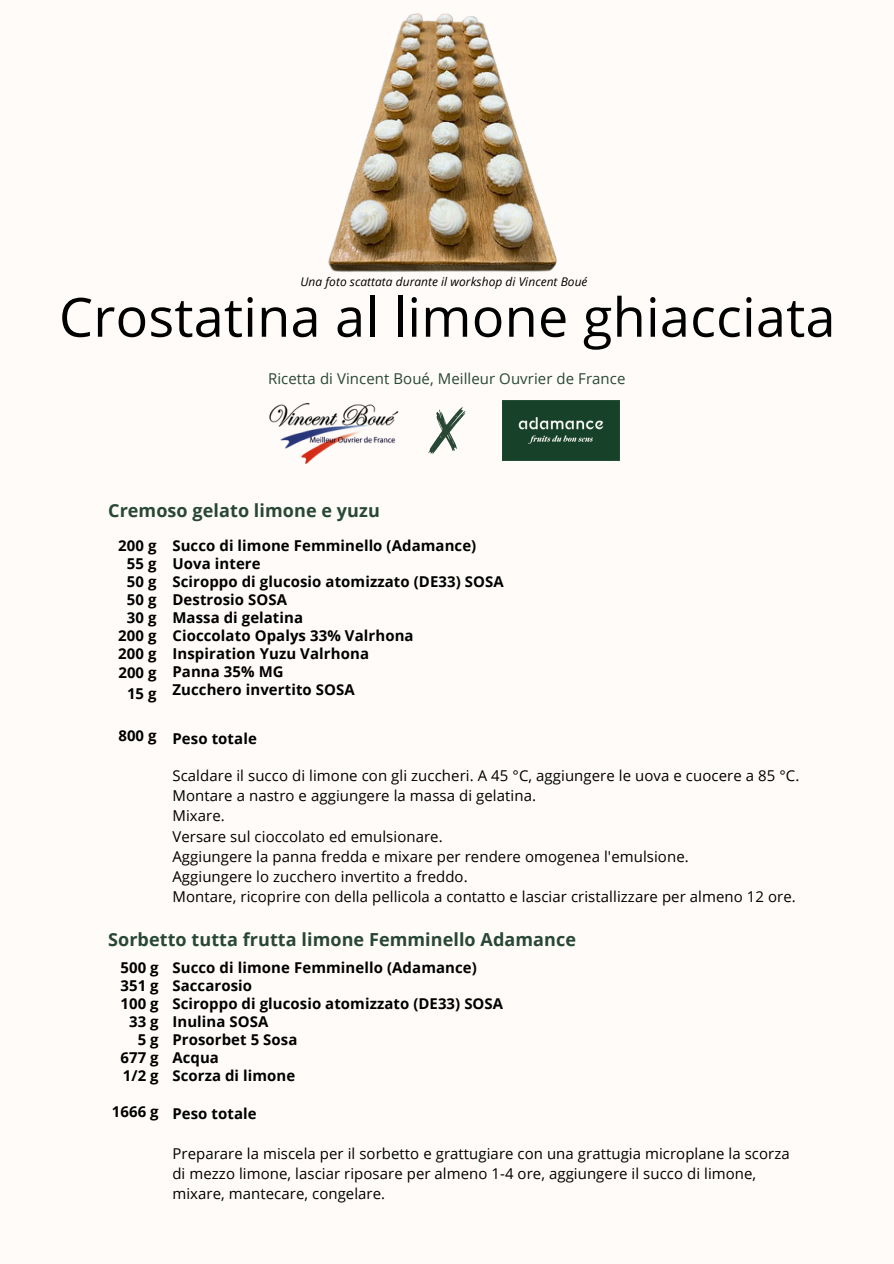
<style>
.page{position:relative;width:894px;height:1264px;background:#fff}
.page>*{position:absolute;margin:0;border:0;box-sizing:border-box;transform-origin:0 0}
.t1{font:54px "Open Sans";letter-spacing:.005em;color:#000}
.t2{font:700 18px "Open Sans";letter-spacing:.005em;color:#284734}
.t3{font:15px/20.2px "Open Sans";letter-spacing:.005em;color:#000}
.t4{font:700 15px/18px "Open Sans";letter-spacing:.005em;color:#000;text-align:center}
.t5{font:15px "Open Sans";letter-spacing:.005em;color:#284734}
.t6{font:italic 12px "Open Sans";letter-spacing:.005em;color:#000}
</style>
<div class="page">
<div style="left:0;top:0;width:893px;height:1263px;background:#fefbf8"></div>
<svg style="left:428px;top:407px;width:37px;height:47px"></svg>
<img style="left:502px;top:401px;width:117px;height:59px">
<img style="left:269px;top:402px;width:130px;height:62px">
<img style="left:328px;top:13px;width:229px;height:259px">
<h1 class="t6" style="left:300px;top:273px;width:288px">Una foto scattata durante il workshop di Vincent Boué</h1>
<p class="t1" style="left:59px;top:279px;width:777px">Crostatina al limone ghiacciata</p>
<p class="t5" style="left:268px;top:368px;width:359px">Ricetta di Vincent Boué, Meilleur Ouvrier de France</p>
<h3 class="t2" style="left:108px;top:498px;width:273px">Cremoso gelato limone e yuzu</h3>
<p class="t4" style="left:172px;top:536px;width:333px;text-align:left">Succo di limone Femminello (Adamance)<br>Uova intere<br>Sciroppo di glucosio atomizzato (DE33) SOSA<br>Destrosio SOSA<br>Massa di gelatina<br>Cioccolato Opalys 33% Valrhona<br>Inspiration Yuzu Valrhona<br>Panna 35% MG<br>Zucchero invertito SOSA</p>
<p class="t4" style="left:172px;top:728px;width:86px">Peso totale</p>
<p class="t3" style="left:172px;top:764px;width:628px">Scaldare il succo di limone con gli zuccheri. A 45 °C, aggiungere le uova e cuocere a 85 °C.<br>Montare a nastro e aggiungere la massa di gelatina.<br>Mixare.<br>Versare sul cioccolato ed emulsionare.<br>Aggiungere la panna fredda e mixare per rendere omogenea l'emulsione.<br>Aggiungere lo zucchero invertito a freddo.<br>Montare, ricoprire con della pellicola a contatto e lasciar cristallizzare per almeno 12 ore.</p>
<p class="t4" style="left:118px;top:536px;width:40px">200 g<br>55 g<br>50 g<br>50 g<br>30 g</p>
<h1 class="t4" style="left:118px;top:625px;width:40px;line-height:19.2px">200 g<br>200 g<br>200 g<br>15 g</h1>
<h1 class="t4" style="left:118px;top:726px;width:40px">800 g</h1>
<h2 class="t2" style="left:108px;top:926px;width:469px">Sorbetto tutta frutta limone Femminello Adamance</h2>
<h2 class="t4" style="left:120px;top:958px;width:40px">500 g<br>351 g<br>100 g<br>33 g</h2>
<h2 class="t4" style="left:120px;top:1030px;width:40px;text-align:justify;text-indent:17px">5 g 677 g 1/2 g</h2>
<h2 class="t4" style="left:112px;top:1102px;width:48px">1666 g</h2>
<h2 class="t4" style="left:172px;top:958px;width:332px;text-align:left">Succo di limone Femminello (Adamance)<br>Saccarosio<br>Sciroppo di glucosio atomizzato (DE33) SOSA<br>Inulina SOSA<br>Prosorbet 5 Sosa<br>Acqua</h2>
<h2 class="t4" style="left:172px;top:1065px;width:124px">Scorza di limone</h2>
<h2 class="t4" style="left:172px;top:1103px;width:86px">Peso totale</h2>
<h2 class="t3" style="left:172px;top:1143px;width:618px">Preparare la miscela per il sorbetto e grattugiare con una grattugia microplane la scorza di mezzo limone, lasciar riposare per almeno 1-4 ore, aggiungere il succo di limone, mixare, mantecare, congelare.</h2>
</div>
